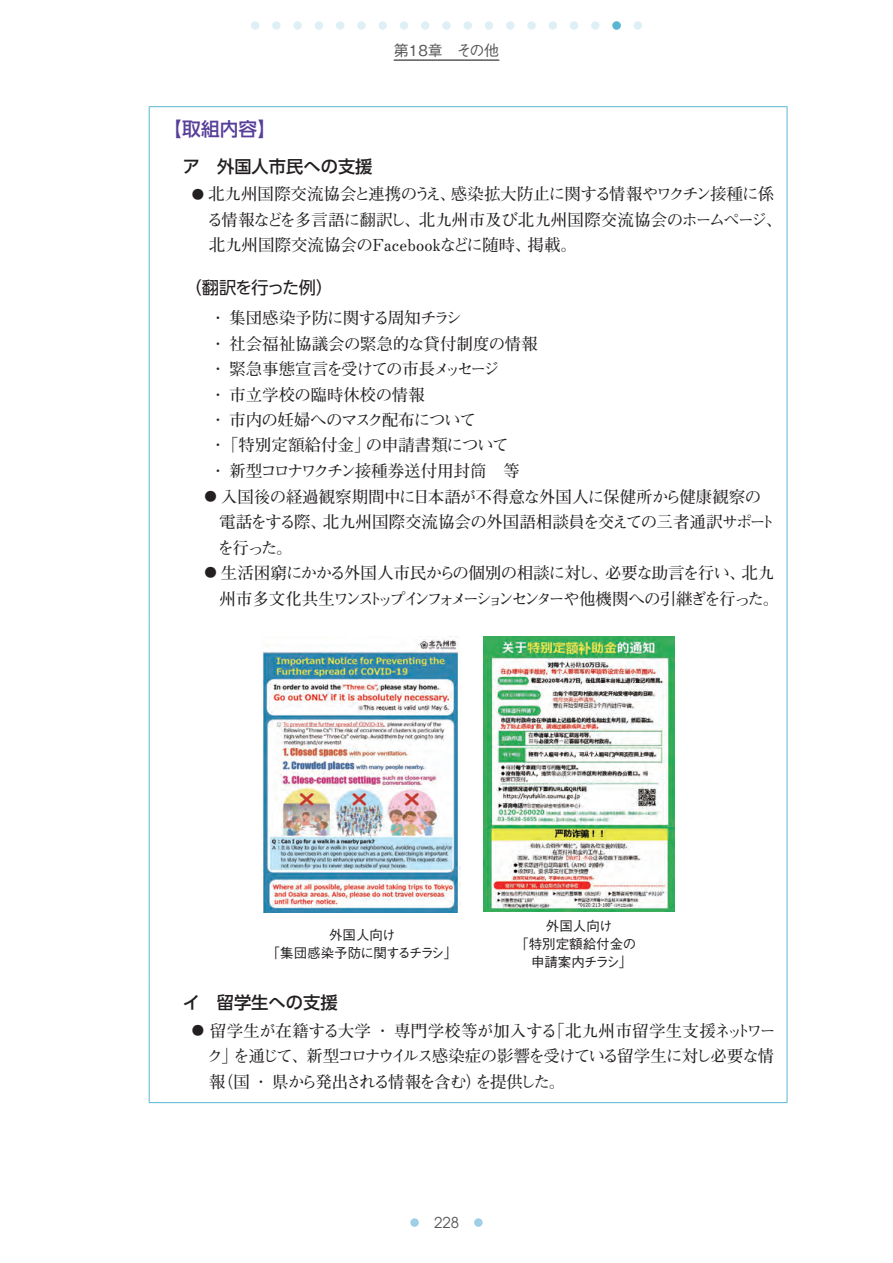
<style>
.page{position:relative;width:893px;height:1263px;background:#fff}
.page>*{position:absolute;margin:0;border:0;box-sizing:border-box;transform-origin:0 0}
.t1{font:500 18.75px "UD Shin Go Pro";color:#573e99}
.t2{font:500 17.25px "UD Shin Go Pro";color:#231f20}
.t3{font:17.25px "UD Shin Go NT Pro";letter-spacing:-.06em;color:#231f20}
.t4{font:700 16.5px/25.5px "Futo Min A101 Upr";letter-spacing:-.035em;color:#231f20}
.t5{font:700 16.5px/25.5px "Futo Min A101 Upr";letter-spacing:-.005em;color:#231f20}
.t6{font:700 16.5px/25.5px "Futo Min A101 Upr";letter-spacing:-.075em;color:#231f20;text-align:right}
.t7{font:500 15px "Gothic BBB Upr";color:#57585a}
.t8{font:15px "Avant Garde";color:#57585a}
.t9{font:500 13.5px/18px "Gothic BBB Upr";letter-spacing:-.02em;color:#231f20;text-align:center}
.t10{font:500 13.5px "Gothic BBB Upr";color:#231f20}
.t11{font:500 13.5px "Gothic BBB Upr";letter-spacing:-.045em;color:#231f20}
.s1{font-size:12.3px}
</style>
<div class="page">
<div style="left:251px;top:21px;width:8px;height:9px;background:#def0f6;border-radius:50%"></div>
<svg style="left:272px;top:21px;width:9px;height:9px"></svg>
<svg style="left:293px;top:21px;width:9px;height:9px"></svg>
<div style="left:315px;top:21px;width:8px;height:9px;background:#def0f6;border-radius:50%"></div>
<div style="left:336px;top:21px;width:8px;height:9px;background:#def0f6;border-radius:50%"></div>
<svg style="left:357px;top:21px;width:9px;height:9px"></svg>
<div style="left:378px;top:21px;width:9px;height:9px;background:#def0f6;border-radius:50%"></div>
<div style="left:400px;top:21px;width:8px;height:9px;background:#def0f6;border-radius:50%"></div>
<div style="left:421px;top:21px;width:8px;height:9px;background:#def0f6;border-radius:50%"></div>
<svg style="left:442px;top:21px;width:9px;height:9px"></svg>
<div style="left:463px;top:21px;width:9px;height:9px;background:#def0f6;border-radius:50%"></div>
<div style="left:485px;top:21px;width:8px;height:9px;background:#def0f6;border-radius:50%"></div>
<div style="left:506px;top:21px;width:8px;height:9px;background:#def0f6;border-radius:50%"></div>
<svg style="left:527px;top:21px;width:9px;height:9px"></svg>
<div style="left:549px;top:21px;width:8px;height:9px;background:#def0f6;border-radius:50%"></div>
<div style="left:570px;top:21px;width:8px;height:9px;background:#def0f6;border-radius:50%"></div>
<svg style="left:591px;top:21px;width:9px;height:9px"></svg>
<div style="left:634px;top:21px;width:8px;height:9px;background:#def0f6;border-radius:50%"></div>
<div style="left:474px;top:1218px;width:9px;height:9px;background:#9ecfe5;border-radius:50%"></div>
<div style="left:410px;top:1218px;width:9px;height:9px;background:#9ecfe5;border-radius:50%"></div>
<div style="left:612px;top:21px;width:9px;height:9px;background:#59b6d5;border-radius:50%"></div>
<svg style="left:394px;top:59px;width:106px;height:2px"></svg>
<hr style="left:149px;top:107px;width:1px;height:159px;background:#59b6d5">
<hr style="left:149px;top:266px;width:1px;height:353px;background:#59b6d5">
<hr style="left:149px;top:619px;width:1px;height:362px;background:#59b6d5">
<hr style="left:149px;top:981px;width:1px;height:121px;background:#59b6d5">
<hr style="left:149px;top:106px;width:638px;height:1px;background:#59b6d5">
<hr style="left:787px;top:107px;width:1px;height:159px;background:#59b6d5">
<hr style="left:787px;top:266px;width:1px;height:353px;background:#59b6d5">
<hr style="left:787px;top:619px;width:1px;height:362px;background:#59b6d5">
<hr style="left:787px;top:981px;width:1px;height:121px;background:#59b6d5">
<hr style="left:149px;top:1102px;width:638px;height:1px;background:#59b6d5">
<img style="left:262px;top:636px;width:199px;height:277px">
<img style="left:483px;top:636px;width:191px;height:276px">
<p class="t7" style="left:394px;top:38px;width:106px">第18章　その他</p>
<p class="t1" style="left:163px;top:114px;width:115px">【取組内容】</p>
<p class="t2" style="left:183px;top:152px;width:191px">ア　外国人市民への支援</p>
<p class="t5" style="left:207px;top:181px;width:577px;text-indent:-15px"><span class="s1">●</span> 北九州国際交流協会と連携のうえ、感染拡大防止に関する情報やワクチン接種に係る情報などを多言語に翻訳し、北九州市及び北九州国際交流協会のホームページ、北九州国際交流協会のFacebookなどに随時、掲載。</p>
<p class="t3" style="left:185px;top:274px;width:150px">（翻訳を行った例）</p>
<p class="t4" style="left:210px;top:304px;width:330px">・集団感染予防に関する周知チラシ<br>・社会福祉協議会の緊急的な貸付制度の情報・緊急事態宣言を受けての市長メッセージ<br>・市立学校の臨時休校の情報<br>・市内の妊婦へのマスク配布について<br>・「特別定額給付金」の申請書類について<br>・新型コロナワクチン接種券送付用封筒　等</p>
<p class="t4" style="left:218px;top:483px;width:560px;text-indent:-13px"><span class="s1">●</span> 入国後の経過観察期間中に日本語が不得意な外国人に保健所から健康観察の電話をする際、北九州国際交流協会の外国語相談員を交えての三者通訳サポートを行った。</p>
<p class="t6" style="left:204px;top:559px;width:576px"><span class="s1">●</span> 生活困窮にかかる外国人市民からの個別の相談に対し、必要な助言を行い、北九州市多文化共生ワンストップインフォメーションセンターや他機関への引継ぎを行った。</p>
<p class="t9" style="left:266px;top:925px;width:192px">外国人向け<br>「集団感染予防に関するチラシ」</p>
<p class="t10" style="left:546px;top:915px;width:68px">外国人向け</p>
<p class="t10" style="left:515px;top:933px;width:123px">「特別定額給付金の</p>
<p class="t11" style="left:531px;top:951px;width:103px">申請案内チラシ」</p>
<p class="t2" style="left:183px;top:989px;width:156px">イ　留学生への支援</p>
<p class="t4" style="left:207px;top:1017px;width:570px;text-align:justify;text-indent:-15px"><span class="s1">●</span> 留学生が在籍する大学・専門学校等が加入する「北九州市留学生支援ネットワーク」を通じて、新型コロナウイルス感染症の影響を受けている留学生に対し必要な情報（国・県から発出される情報を含む）を提供した。　</p>
<p class="t8" style="left:434px;top:1214px;width:26px">228</p>
</div>
